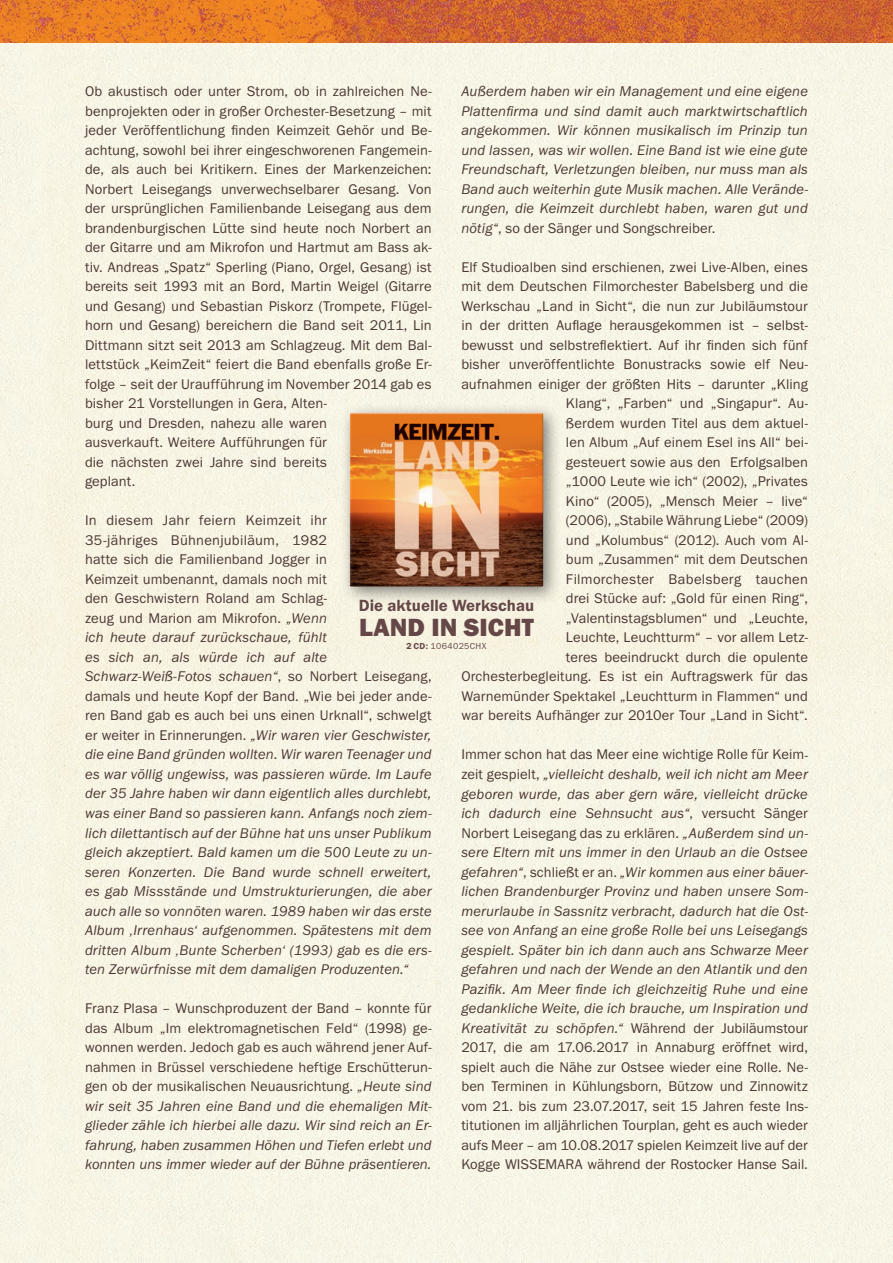
<style>
.page{position:relative;width:893px;height:1263px;background:#fff}
.page>*{position:absolute;margin:0;border:0;box-sizing:border-box;transform-origin:0 0}
.t1{font:800 25.8px "Franklin Gothic EF";color:#654748}
.t2{font:600 16.8px "Franklin Gothic EF";color:#654748}
.t3{font:14.55px/19.5px "Franklin Gothic EF";letter-spacing:.005em;color:#4b3834;text-align:justify}
.t4{font:italic 14.55px/19.5px "Franklin Gothic Itc T";letter-spacing:.01em;color:#4b3834;text-align:justify}
.t5{font:9px "Franklin Gothic EF";letter-spacing:.045em;color:#654748}
.s1{font-family:"Franklin Gothic Itc T";font-style:italic}
.s2{font-family:"Franklin Gothic EF";font-style:normal}
.s3{font-weight:600}
</style>
<div class="page">
<div style="left:0;top:43px;width:893px;height:1220px;background:#f7f5e5"></div>
<div style="left:340px;top:403px;width:222px;height:202px;background:#231f20;opacity:.55"></div>
<div style="left:349px;top:412px;width:195px;height:176px;background:#231f20;opacity:.35"></div>
<img style="left:0;top:0;width:893px;height:43px">
<p class="t4" style="left:461px;top:82px;width:348px">Außerdem haben wir ein Management und eine eigene Plattenfirma und sind damit auch marktwirtschaftlich angekommen. Wir können musikalisch im Prinzip tun und lassen, was wir wollen. Eine Band ist wie eine gute Freundschaft, Verletzungen bleiben, nur muss man als Band auch weiterhin gute Musik machen. Alle Verände&shy;rungen, die Keimzeit durchlebt haben, waren gut und</p>
<p class="t3" style="left:461px;top:218px;width:256px"><span class="s1">nötig“</span>, so der Sänger und Songschreiber.</p>
<p class="t3" style="left:461px;top:257px;width:348px;text-align:right">Elf Studioalben sind erschienen, zwei Live-Alben, eines mit dem Deutschen Filmorchester Babelsberg und die Werkschau „Land in Sicht“, die nun zur Jubiläumstour in der dritten Auflage herausgekommen ist – selbst&shy;bewusst und selbstreflektiert. Auf ihr finden sich fünf bisher unveröffentlichte Bonustracks sowie elf Neu&shy;aufnahmen einiger der größten Hits – darunter „Kling Klang“, „Farben“ und „Singapur“. Au-<br>ßerdem wurden Titel aus dem aktuel-<br>len Album „Auf einem Esel ins All“ bei-<br>gesteuert sowie aus den Erfolgsalben<br>„1000 Leute wie ich“ (2002), „Privates<br>Kino“ (2005), „Mensch Meier – live“<br>(2006), „Stabile Währung Liebe“ (2009)<br>und „Kolumbus“ (2012). Auch vom Al-<br>bum „Zusammen“ mit dem Deutschen<br>Filmorchester Babelsberg tauchen<br>drei Stücke auf: „Gold für einen Ring“, „Valentinstagsblumen“ und „Leuchte,<br>Leuchte, Leuchtturm“ – vor allem Letz-<br>teres beeindruckt durch die opulente Orchesterbegleitung. Es ist ein Auftragswerk für das Warnemünder Spektakel „Leuchtturm in Flammen“ und war bereits Aufhänger zur 2010er Tour „Land in Sicht“.</p>
<p class="t3" style="left:461px;top:745px;width:348px">Immer schon hat das Meer eine wichtige Rolle für Keim-</p>
<p class="t4" style="left:461px;top:764px;width:348px"><span class="s2">zeit gespielt,</span> „vielleicht deshalb, weil ich nicht am Meer geboren wurde, das aber gern wäre, vielleicht drücke ich dadurch eine Sehnsucht aus“<span class="s2">, versucht Sänger</span></p>
<p class="t3" style="left:461px;top:823px;width:348px">Norbert Leisegang das zu erklären. <span class="s1">„Außerdem sind un-</span></p>
<p class="t4" style="left:461px;top:842px;width:348px">sere Eltern mit uns immer in den Urlaub an die Ostsee gefahren“<span class="s2">, schließt er an.</span> „Wir kommen aus einer bäuer&shy;lichen Brandenburger Provinz und haben unsere Som&shy;merurlaube in Sassnitz verbracht, dadurch hat die Ost&shy;see von Anfang an eine große Rolle bei uns Leisegangs gespielt. Später bin ich dann auch ans Schwarze Meer gefahren und nach der Wende an den Atlantik und den Pazifik. Am Meer finde ich gleichzeitig Ruhe und eine gedankliche Weite, die ich brauche, um Inspiration und Kreativität zu schöpfen.“ <span class="s2">Während der Jubiläumstour</span></p>
<p class="t3" style="left:461px;top:1037px;width:348px">2017, die am 17.06.2017 in Annaburg eröffnet wird, spielt auch die Nähe zur Ostsee wieder eine Rolle. Ne&shy;ben Terminen in Kühlungsborn, Bützow und Zinnowitz vom 21. bis zum 23.07.2017, seit 15 Jahren feste Ins&shy;titutionen im alljährlichen Tourplan, geht es auch wieder aufs Meer – am 10.08.2017 spielen Keimzeit live auf der Kogge WISSEMARA während der Rostocker Hanse Sail.</p>
<p class="t3" style="left:85px;top:82px;width:348px;text-align:left">Ob akustisch oder unter Strom, ob in zahlreichen Ne&shy;benprojekten oder in großer Orchester-Besetzung – mit jeder Veröffentlichung finden Keimzeit Gehör und Be&shy;achtung, sowohl bei ihrer eingeschworenen Fangemein&shy;de, als auch bei Kritikern. Eines der Markenzeichen:<br>Norbert Leisegangs unverwechselbarer Gesang. Von der ursprünglichen Familienbande Leisegang aus dem brandenburgischen Lütte sind heute noch Norbert an der Gitarre und am Mikrofon und Hartmut am Bass ak&shy;tiv. Andreas „Spatz“ Sperling (Piano, Orgel, Gesang) ist bereits seit 1993 mit an Bord, Martin Weigel (Gitarre und Gesang) und Sebastian Piskorz (Trompete, Flügel&shy;horn und Gesang) bereichern die Band seit 2011, Lin Dittmann sitzt seit 2013 am Schlagzeug. Mit dem Bal&shy;lettstück „KeimZeit“ feiert die Band ebenfalls große Er&shy;folge – seit der Uraufführung im November 2014 gab es bisher 21 Vorstellungen in Gera, Alten-<br>burg und Dresden, nahezu alle waren<br>ausverkauft. Weitere Aufführungen für<br>die nächsten zwei Jahre sind bereits<br>geplant.</p>
<p class="t3" style="left:85px;top:511px;width:243px">In diesem Jahr feiern Keimzeit ihr 35-jähriges Bühnenjubiläum, 1982 hatte sich die Familienband Jogger in Keimzeit umbenannt, damals noch mit den Geschwistern Roland am Schlag&shy;zeug und Marion am Mikrofon. <span class="s1">„Wenn</span></p>
<p class="t4" style="left:85px;top:628px;width:348px;text-align:left">ich heute darauf zurückschaue, fühlt<br>es sich an, als würde ich auf alte<br>Schwarz-Weiß-Fotos schauen“<span class="s2">, so Norbert Leisegang,</span></p>
<p class="t3" style="left:85px;top:686px;width:348px">damals und heute Kopf der Band. „Wie bei jeder ande&shy;ren Band gab es auch bei uns einen Urknall“, schwelgt</p>
<p class="t4" style="left:85px;top:725px;width:348px"><span class="s2">er weiter in Erinnerungen.</span> „Wir waren vier Geschwister, die eine Band gründen wollten. Wir waren Teenager und es war völlig ungewiss, was passieren würde. Im Laufe der 35 Jahre haben wir dann eigentlich alles durchlebt, was einer Band so passieren kann. Anfangs noch ziem&shy;lich dilettantisch auf der Bühne hat uns unser Publikum gleich akzeptiert. Bald kamen um die 500 Leute zu un&shy;seren Konzerten. Die Band wurde schnell erweitert, es gab Missstände und Umstrukturierungen, die aber auch alle so vonnöten waren. 1989 haben wir das erste Album ‚Irrenhaus‘ aufgenommen. Spätestens mit dem dritten Album ‚Bunte Scherben‘ (1993) gab es die ers&shy;ten Zerwürfnisse mit dem damaligen Produzenten.“</p>
<p class="t3" style="left:85px;top:998px;width:348px">Franz Plasa – Wunschproduzent der Band – konnte für das Album „Im elektromagnetischen Feld“ (1998) ge&shy;wonnen werden. Jedoch gab es auch während jener Auf&shy;nahmen in Brüssel verschiedene heftige Erschütterun&shy;gen ob der musikalischen Neuausrichtung. <span class="s1">„Heute sind</span></p>
<p class="t4" style="left:85px;top:1096px;width:348px">wir seit 35 Jahren eine Band und die ehemaligen Mit&shy;glieder zähle ich hierbei alle dazu. Wir sind reich an Er&shy;fahrung, haben zusammen Höhen und Tiefen erlebt und konnten uns immer wieder auf der Bühne präsentieren.</p>
<p class="t2" style="left:359px;top:595px;width:177px">Die aktuelle Werkschau</p>
<h1 class="t1" style="left:359px;top:612px;width:176px">LAND IN SICHT</h1>
<p class="t5" style="left:407px;top:641px;width:81px"><span class="s3">2 CD:</span> 1064025CHX</p>
</div>
